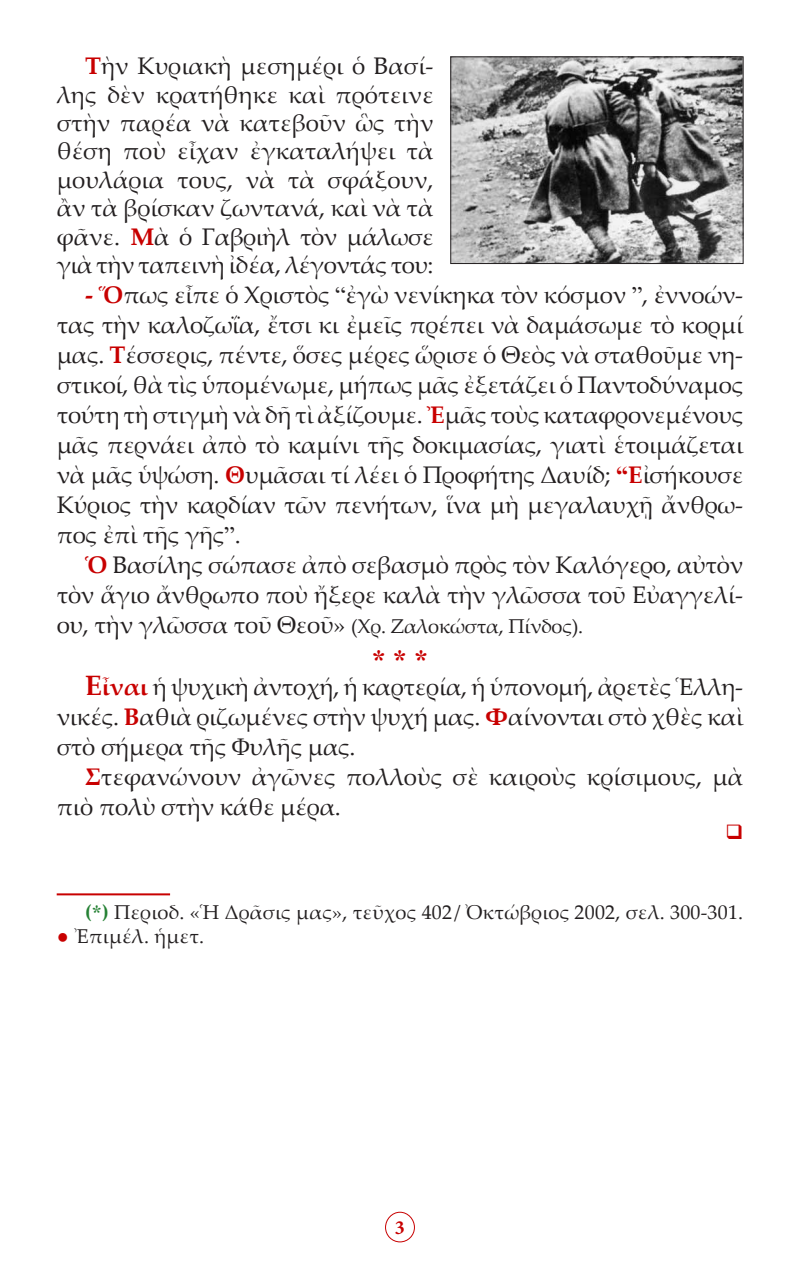
<style>
.page{position:relative;width:800px;height:1270px;background:#fff}
.page>*{position:absolute;margin:0;border:0;box-sizing:border-box;transform-origin:0 0}
.Asteriskoi{font:28px "CTOS New Times Bold Test 1";color:#c80000}
.t1{font:24px/30px "Palatino Linotype";letter-spacing:-.01em;color:#231f20;text-align:justify}
.t2{font:20px "Palatino Linotype";letter-spacing:.01em;color:#231f20}
.t3{font:20px "Palatino Linotype";letter-spacing:-.01em;color:#231f20}
.t4{font:700 20px "Minion Pro";color:#c80000}
.s1{font-weight:700;color:#c80000}
.s2{font-family:"Times New Roman"}
.s3{font-family:"Times New Roman";font-weight:700;color:#c80000}
.s4{font-size:24px}
.s5{font-weight:700;font-size:28px;color:#c80000}
.s6{font-weight:700;color:#258134}
.s7{font-family:"Times New Roman";font-weight:700;color:#258134}
.s8{color:#c80000}
</style>
<div class="page">
<div style="left:385px;top:1212px;width:30px;height:30px;border:1px solid #c80000;border-radius:50%"></div>
<img style="left:453px;top:59px;width:288px;height:203px">
<div style="left:451px;top:57px;width:292px;height:207px;border:1px solid #231f20"></div>
<hr style="left:57px;top:893px;width:113px;height:2px;background:#c80000">
<p class="t1" style="left:57px;top:51px;width:378px;line-height:28.4px;text-indent:28px"><span class="s1">Τ</span>ὴν Κυριακὴ μεσημέρι ὁ Βασί&shy;λης δὲν κρατήθηκε καὶ πρότεινε στὴν παρέα νὰ κατεβοῦν ὣς τὴν θέση ποὺ εἶχαν ἐγκαταλήψει τὰ μουλάρια τους, νὰ τὰ σφάξουν, ἂν τὰ βρίσκαν ζωντανά, καὶ νὰ τὰ φᾶνε. <span class="s1">Μ</span>ὰ ὁ Γαβριὴλ τὸν μάλωσε γιὰ τὴν ταπεινὴ ἰδέα, λέγοντάς του:</p>
<p class="t1" style="left:57px;top:279px;width:688px;text-indent:28px"><span class="s1">- Ὅ</span>πως εἶπε ὁ Χριστὸς <span class="s2">“</span>ἐγὼ νενίκηκα τὸν κόσμον <span class="s2">”</span>, ἐννοών&shy;τας τὴν καλοζωΐα, ἔτσι κι ἐμεῖς πρέπει νὰ δαμάσωμε τὸ κορμί μας. <span class="s1">Τ</span>έσσερις, πέντε, ὅσες μέρες ὥρισε ὁ Θεὸς νὰ σταθοῦμε νη&shy;στικοί, θὰ τὶς ὑπομένωμε, μήπως μᾶς ἐξετάζει ὁ Παντοδύναμος τούτη τὴ στιγμὴ νὰ δῆ τὶ ἀξίζουμε. <span class="s1">Ἐ</span>μᾶς τοὺς καταφρονεμένους μᾶς περνάει ἀπὸ τὸ καμίνι τῆς δοκιμασίας, γιατὶ ἑτοιμάζεται νὰ μᾶς ὑψώση. <span class="s1">Θ</span>υμᾶσαι τί λέει ὁ Προφήτης Δαυίδ; <span class="s3">“</span><span class="s1">Ε</span>ἰσήκουσε Κύριος τὴν καρδίαν τῶν πενήτων, ἵνα μὴ μεγαλαυχῇ ἄνθρω&shy;πος ἐπὶ τῆς γῆς<span class="s2">”</span>.</p>
<p class="t1" style="left:57px;top:549px;width:688px;text-align:right"><span class="s1">Ὁ</span> Βασίλης σώπασε ἀπὸ σεβασμὸ πρὸς τὸν Καλόγερο, αὐτὸν τὸν ἅγιο ἄνθρωπο ποὺ ἤξερε καλὰ τὴν γλῶσσα τοῦ Εὐαγγελί-</p>
<p class="t3" style="left:57px;top:612px;width:528px"><span class="s4">ου, τὴν γλῶσσα τοῦ Θεοῦ»</span> (Χρ. Ζαλοκώστα, Πίνδος).</p>
<p class="Asteriskoi" style="left:372px;top:644px;width:57px">* * *</p>
<p class="t1" style="left:57px;top:671px;width:688px;text-indent:28px"><span class="s5">Ε</span><span class="s1">ἶναι</span> ἡ ψυχικὴ ἀντοχή, ἡ καρτερία, ἡ ὑπονομή, ἀρετὲς Ἑλλη&shy;νικές. <span class="s1">Β</span>αθιὰ ριζωμένες στὴν ψυχή μας. <span class="s1">Φ</span>αίνονται στὸ χθὲς καὶ στὸ σήμερα τῆς Φυλῆς μας.</p>
<p class="t1" style="left:57px;top:761px;width:688px;text-indent:28px"><span class="s1">Σ</span>τεφανώνουν ἀγῶνες πολλοὺς σὲ καιροὺς κρίσιμους, μὰ πιὸ πολὺ στὴν κάθε μέρα.</p>
<p class="t2" style="left:85px;top:898px;width:660px"><span class="s6">(</span><span class="s7">*</span><span class="s6">)</span> Περιοδ. «Ἡ Δρᾶσις μας», τεῦχος 402/ Ὀκτώβριος 2002, σελ. 300-301.</p>
<p class="t2" style="left:57px;top:922px;width:149px"><span class="s8">●</span> Ἐπιμέλ. ἡμετ.</p>
<p class="t4" style="left:395px;top:1213px;width:11px">3</p>
</div>
